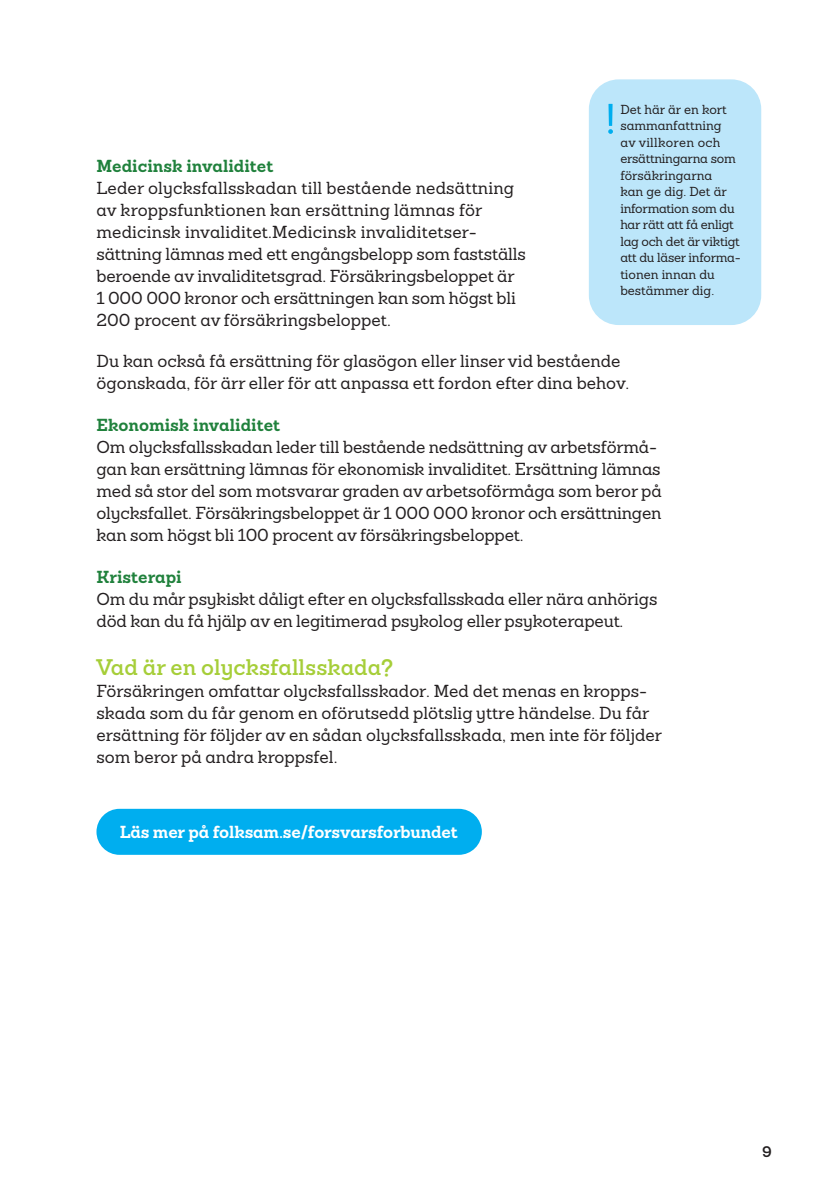
<style>
.page{position:relative;width:840px;height:1191px;background:#fff}
.page>*{position:absolute;margin:0;border:0;box-sizing:border-box;transform-origin:0 0}
.Rubrik_5_11_14__R2{font:600 22px "Sanchez Folksam";color:#a6ce39}
.Brödtext_8_5_11{font:500 17px/22px "Sanchez Folksam";letter-spacing:-.01em;color:#231f20}
.Rubrik_6_8_5_11__R3{font:700 17px "Sanchez Folksam";color:#20813c}
.t1{font:700 17px "Sanchez Folksam";letter-spacing:-.01em;color:#fff}
.t2{font:600 15px "Sanchez Folksam";color:#231f20}
.t3{font:500 12.8px/16.4px "Sanchez Folksam";color:#231f20}
</style>
<div class="page">
<div style="left:588px;top:79px;width:172px;height:246px;background:#bce6fa;border-radius:30px"></div>
<svg style="left:608px;top:104px;width:4px;height:22px"></svg>
<svg style="left:608px;top:129px;width:4px;height:5px"></svg>
<div style="left:96px;top:809px;width:385px;height:46px;background:#00aeef;border-radius:23px"></div>
<p class="t3" style="left:620px;top:101px;width:122px">Det här är en kort sammanfattning<br>av villkoren och ersättningarna som försäkringarna<br>kan ge dig. Det är information som du har rätt att få enligt lag och det är viktigt att du läser informa&shy;tionen innan du bestämmer dig.</p>
<p class="Rubrik_6_8_5_11__R3" style="left:96px;top:154px;width:178px">Medicinsk invaliditet</p>
<p class="Brödtext_8_5_11" style="left:96px;top:176px;width:430px">Leder olycksfallsskadan till bestående nedsättning av kroppsfunktionen kan ersättning lämnas för medicinsk invaliditet.Medicinsk invaliditetser&shy;sättning lämnas med ett engångsbelopp som fastställs beroende av invaliditetsgrad. Försäkringsbeloppet är 1 000 000 kronor och ersättningen kan som högst bli 200 procent av försäkringsbeloppet.</p>
<p class="Brödtext_8_5_11" style="left:96px;top:350px;width:534px">Du kan också få ersättning för glasögon eller linser vid bestående ögonskada, för ärr eller för att anpassa ett fordon efter dina behov.</p>
<p class="Rubrik_6_8_5_11__R3" style="left:96px;top:413px;width:185px">Ekonomisk invaliditet</p>
<p class="Brödtext_8_5_11" style="left:96px;top:436px;width:566px">Om olycksfallsskadan leder till bestående nedsättning av arbetsförmå&shy;gan kan ersättning lämnas för ekonomisk invaliditet. Ersättning lämnas med så stor del som motsvarar graden av arbetsoförmåga som beror på olycksfallet. Försäkringsbeloppet är 1 000 000 kronor och ersättningen kan som högst bli 100 procent av försäkringsbeloppet.</p>
<p class="Rubrik_6_8_5_11__R3" style="left:96px;top:565px;width:87px">Kristerapi</p>
<p class="Brödtext_8_5_11" style="left:96px;top:588px;width:562px">Om du mår psykiskt dåligt efter en olycksfallsskada eller nära anhörigs död kan du få hjälp av en legitimerad psykolog eller psykoterapeut.</p>
<p class="Rubrik_5_11_14__R2" style="left:96px;top:652px;width:298px">Vad är en olycksfallsskada?</p>
<p class="Brödtext_8_5_11" style="left:96px;top:680px;width:566px">Försäkringen omfattar olycksfallsskador. Med det menas en kropps&shy;skada som du får genom en oförutsedd plötslig yttre händelse. Du får ersättning för följder av en sådan olycksfallsskada, men inte för följder som beror på andra kroppsfel.</p>
<p class="t1" style="left:120px;top:820px;width:339px">Läs mer på folksam.se/forsvarsforbundet</p>
<p class="t2" style="left:761px;top:1141px;width:11px">9</p>
</div>
